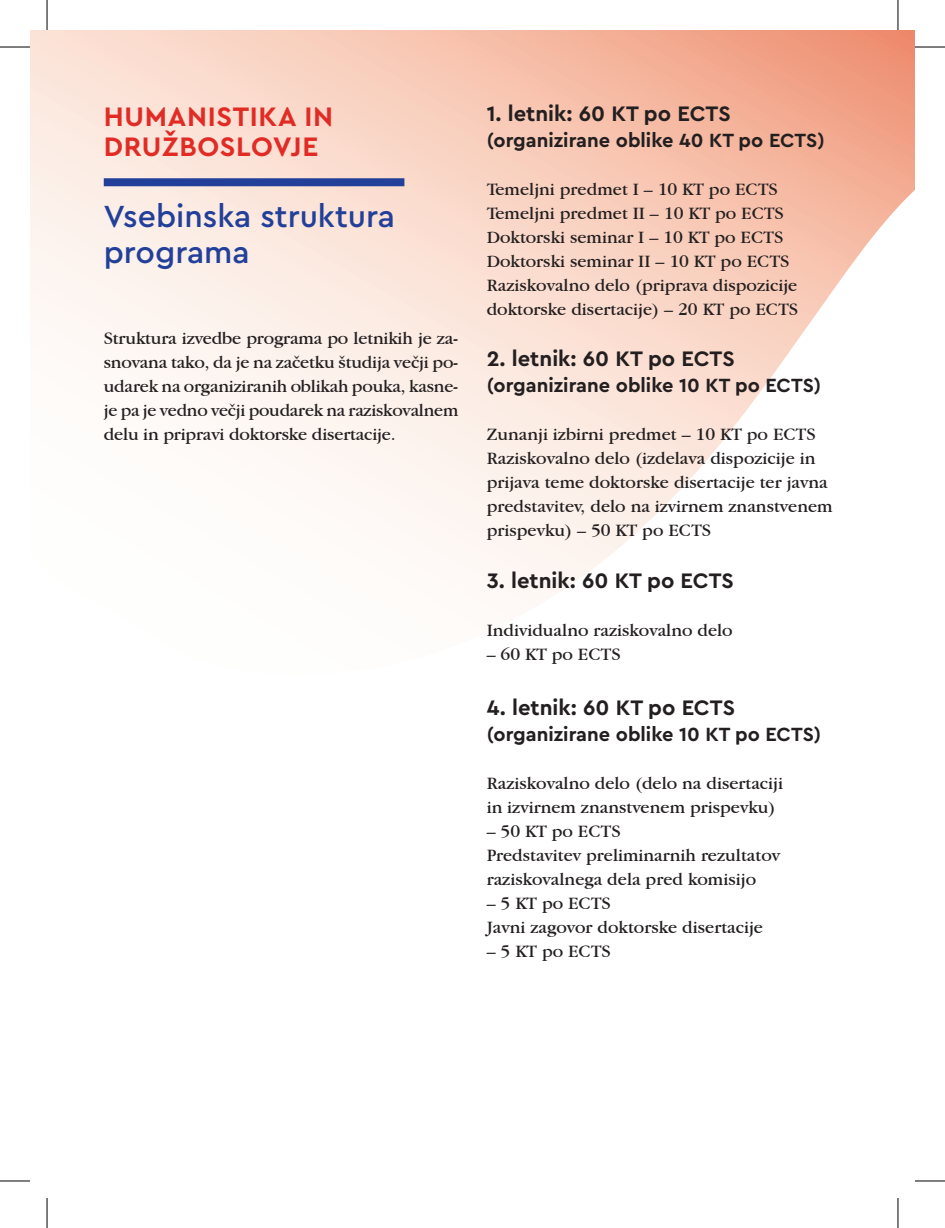
<style>
.page{position:relative;width:945px;height:1228px;background:#fff}
.page>*{position:absolute;margin:0;border:0;box-sizing:border-box;transform-origin:0 0}
.t1{font:500 32px/36px "Cera Pro";color:#223f99}
.t2{font:700 28px/30px "Cera Pro";letter-spacing:.025em;color:#e12c26}
.t3{font:700 22px "Cera Pro";color:#231f20}
.t4{font:700 20px "Cera Pro";color:#231f20}
.t5{font:18px/24px "Garamond IT Cby BT";color:#231f20}
</style>
<div class="page">
<svg style="left:30px;top:30px;width:867px;height:567px"></svg>
<div style="left:104px;top:178px;width:300px;height:8px;background:#223f99"></div>
<svg style="left:897px;top:30px;width:17px;height:178px"></svg>
<hr style="left:0;top:47px;width:30px;height:1px;background:#000">
<hr style="left:914px;top:47px;width:30px;height:1px;background:#000">
<hr style="left:0;top:1181px;width:30px;height:1px;background:#000">
<hr style="left:914px;top:1181px;width:30px;height:1px;background:#000">
<hr style="left:47px;top:0;width:1px;height:30px;background:#000">
<hr style="left:47px;top:1198px;width:1px;height:30px;background:#000">
<hr style="left:897px;top:0;width:1px;height:30px;background:#000">
<hr style="left:897px;top:1198px;width:1px;height:30px;background:#000">
<h2 class="t2" style="left:104px;top:101px;width:231px">HUMANISTIKA IN<br>DRUŽBOSLOVJE</h2>
<h1 class="t1" style="left:104px;top:197px;width:292px">Vsebinska struktura programa</h1>
<p class="t5" style="left:104px;top:326px;width:356px;text-align:justify">Struktura izvedbe programa po letnikih je za&shy;snovana tako, da je na začetku študija večji po&shy;udarek na organiziranih oblikah pouka, kasne&shy;je pa je vedno večji poudarek na raziskovalnem delu in pripravi doktorske disertacije.</p>
<p class="t3" style="left:486px;top:99px;width:245px">1. letnik: 60 KT po ECTS</p>
<p class="t4" style="left:486px;top:127px;width:339px">(organizirane oblike 40 KT po ECTS)</p>
<p class="t5" style="left:486px;top:177px;width:313px">Temeljni predmet I – 10 KT po ECTS Temeljni predmet II – 10 KT po ECTS Doktorski seminar I – 10 KT po ECTS Doktorski seminar II – 10 KT po ECTS Raziskovalno delo (priprava dispozicije doktorske disertacije) – 20 KT po ECTS</p>
<p class="t3" style="left:486px;top:343px;width:249px">2. letnik: 60 KT po ECTS</p>
<p class="t4" style="left:486px;top:371px;width:336px">(organizirane oblike 10 KT po ECTS)</p>
<p class="t5" style="left:486px;top:421px;width:347px">Zunanji izbirni predmet – 10 KT po ECTS Raziskovalno delo (izdelava dispozicije in prijava teme doktorske disertacije ter javna predstavitev, delo na izvirnem znanstvenem prispevku) – 50 KT po ECTS</p>
<p class="t3" style="left:486px;top:565px;width:249px">3. letnik: 60 KT po ECTS</p>
<p class="t5" style="left:486px;top:617px;width:247px">Individualno raziskovalno delo</p>
<p class="t5" style="left:486px;top:641px;width:136px">– 60 KT po ECTS</p>
<p class="t3" style="left:486px;top:693px;width:250px">4. letnik: 60 KT po ECTS</p>
<p class="t4" style="left:486px;top:721px;width:336px">(organizirane oblike 10 KT po ECTS)</p>
<p class="t5" style="left:486px;top:771px;width:298px">Raziskovalno delo (delo na disertaciji in izvirnem znanstvenem prispevku)</p>
<p class="t5" style="left:486px;top:819px;width:295px">– 50 KT po ECTS<br>Predstavitev preliminarnih rezultatov raziskovalnega dela pred komisijo</p>
<p class="t5" style="left:486px;top:891px;width:278px">– 5 KT po ECTS<br>Javni zagovor doktorske disertacije</p>
<p class="t5" style="left:486px;top:939px;width:126px">– 5 KT po ECTS</p>
</div>
